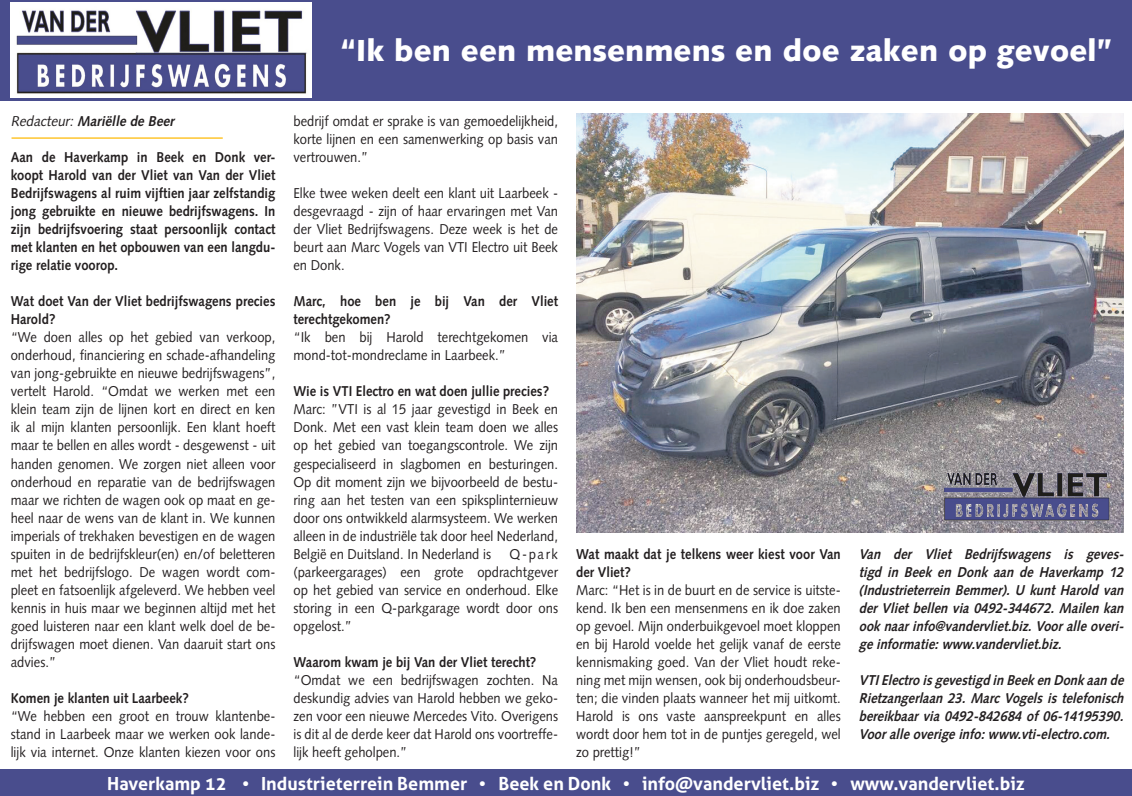
<style>
.page{position:relative;width:1132px;height:796px;background:#fff}
.page>*{position:absolute;margin:0;border:0;box-sizing:border-box;transform-origin:0 0}
.t1{font:900 30.45px "Syntax LT Std";color:#fff}
.t2{font:700 18px "Aller";color:#fff}
.platte_tekst{font:14.25px/18px "Syntax LT Std";color:#231f20;text-align:justify;scale:.91 1}
.platte_tekst-2{font:700 14.25px/18px "Syntax LT Std";color:#231f20;scale:.91 1}
.platte_tekst-3{font:italic 700 14.25px/18px "Syntax LT Std";color:#231f20;text-align:justify;scale:.91 1}
.platte_tekst-4{font:italic 700 14.25px "Syntax LT Std";color:#231f20;scale:.95 1}
.s1{font-weight:400}
.s2{font-family:"Ubuntu";font-weight:500}
</style>
<div class="page">
<div style="left:0;top:0;width:1131px;height:100px;background:#494d8d"></div>
<div style="left:0;top:768px;width:1131px;height:27px;background:#494d8d"></div>
<img style="left:11px;top:2px;width:300px;height:95px">
<hr style="left:12px;top:137px;width:211px;height:2px;background:#fec52f">
<img style="left:576px;top:114px;width:547px;height:418px">
<img style="left:940px;top:466px;width:172px;height:58px">
<p class="t1" style="left:340px;top:33px;width:773px">“Ik ben een mensenmens en doe zaken op gevoel”</p>
<p class="platte_tekst" style="left:293px;top:112px;width:292px">bedrijf omdat er sprake is van gemoedelijkheid, korte lijnen en een samenwerking op basis van vertrouwen.”</p>
<p class="platte_tekst" style="left:293px;top:184px;width:292px">Elke twee weken deelt een klant uit Laarbeek - desgevraagd - zijn of haar ervaringen met Van der Vliet Bedrijfswagens. Deze week is het de beurt aan Marc Vogels van VTI Electro uit Beek en Donk.</p>
<p class="platte_tekst-2" style="left:293px;top:292px;width:292px">Marc, hoe ben je bij Van der Vliet terechtgekomen?</p>
<p class="platte_tekst" style="left:293px;top:328px;width:292px">“Ik ben bij Harold terechtgekomen via mond-tot-mondreclame in Laarbeek.”</p>
<p class="platte_tekst-2" style="left:293px;top:382px;width:282px">Wie is VTI Electro en wat doen jullie precies?</p>
<p class="platte_tekst" style="left:293px;top:400px;width:292px">Marc: ”VTI is al 15 jaar gevestigd in Beek en Donk. Met een vast klein team doen we alles op het gebied van toegangscontrole. We zijn gespecialiseerd in slagbomen en besturingen.<br>Op dit moment zijn we bijvoorbeeld de bestu&shy;ring aan het testen van een spiksplinternieuw door ons ontwikkeld alarmsysteem. We werken alleen in de industriële tak door heel Nederland, België en Duitsland. In Nederland is</p>
<p class="platte_tekst-4" style="left:11px;top:113px;width:176px"><span class="s1">Redacteur:</span>Mariëlle de Beer</p>
<p class="platte_tekst-2" style="left:11px;top:148px;width:292px;text-align:justify">Aan de Haverkamp in Beek en Donk ver&shy;koopt Harold van der Vliet van Van der Vliet Bedrijfswagens al ruim vijftien jaar zelfstandig jong gebruikte en nieuwe bedrijfswagens. In zijn bedrijfsvoering staat persoonlijk contact met klanten en het opbouwen van een langdu&shy;rige relatie voorop.</p>
<p class="platte_tekst-2" style="left:11px;top:292px;width:292px">Wat doet Van der Vliet bedrijfswagens precies<br>Harold?</p>
<p class="platte_tekst" style="left:11px;top:328px;width:292px">“We doen alles op het gebied van verkoop, onderhoud, financiering en schade-afhandeling van jong-gebruikte en nieuwe bedrijfswagens”, vertelt Harold. “Omdat we werken met een klein team zijn de lijnen kort en direct en ken ik al mijn klanten persoonlijk. Een klant hoeft maar te bellen en alles wordt - desgewenst - uit handen genomen. We zorgen niet alleen voor onderhoud en reparatie van de bedrijfswagen maar we richten de wagen ook op maat en ge&shy;heel naar de wens van de klant in. We kunnen imperials of trekhaken bevestigen en de wagen spuiten in de bedrijfskleur(en) en/of beletteren met het bedrijfslogo. De wagen wordt com&shy;pleet en fatsoenlijk afgeleverd. We hebben veel kennis in huis maar we beginnen altijd met het goed luisteren naar een klant welk doel de be&shy;drijfswagen moet dienen. Van daaruit start ons advies.”</p>
<p class="platte_tekst-2" style="left:11px;top:688px;width:197px">Komen je klanten uit Laarbeek?</p>
<p class="platte_tekst" style="left:11px;top:706px;width:292px">“We hebben een groot en trouw klantenbe&shy;stand in Laarbeek maar we werken ook lande&shy;lijk via internet. Onze klanten kiezen voor ons</p>
<p class="platte_tekst-3" style="left:858px;top:544px;width:296px">Van der Vliet Bedrijfswagens is geves&shy;tigd in Beek en Donk aan de Haverkamp 12 (Industrieterrein Bemmer). U kunt Harold van der Vliet bellen via 0492-344672. Mailen kan ooknaarinfo@vandervliet.biz.Vooralleoveri&shy;geinformatie:www.vandervliet.biz.</p>
<p class="platte_tekst-3" style="left:858px;top:670px;width:296px">VTIElectro isgevestigd in Beeken Donkaan de Rietzangerlaan 23. Marc Vogels is telefonisch bereikbaar via 0492-842684 of 06-14195390.<br>Vooralleoverigeinfo:www.vti-electro.com.</p>
<p class="t2" style="left:107px;top:771px;width:918px">Haverkamp 12 <span class="s2">•</span> Industrieterrein Bemmer <span class="s2">•</span> Beek en Donk <span class="s2">•</span> info@vandervliet.biz <span class="s2">•</span> www.vandervliet.biz</p>
<p class="platte_tekst-2" style="left:576px;top:544px;width:292px">Wat maakt dat je telkens weer kiest voor Van der Vliet?</p>
<p class="platte_tekst" style="left:576px;top:580px;width:292px">Marc: “Het is in de buurt en de service is uitste&shy;kend. Ik ben een mensenmens en ik doe zaken op gevoel. Mijn onderbuikgevoel moet kloppen en bij Harold voelde het gelijk vanaf de eerste kennismaking goed. Van der Vliet houdt reke&shy;ning met mijn wensen, ook bij onderhoudsbeur&shy;ten; die vinden plaats wanneer het mij uitkomt.<br>Harold is ons vaste aanspreekpunt en alles wordt door hem tot in de puntjes geregeld, wel zo prettig!”</p>
<p class="platte_tekst" style="left:293px;top:544px;width:292px;text-indent:216px">Q-park (parkeergarages) een grote opdrachtgever op het gebied van service en onderhoud. Elke storing in een Q-parkgarage wordt door ons opgelost.”</p>
<p class="platte_tekst-2" style="left:293px;top:652px;width:268px">Waarom kwam je bij Van der Vliet terecht?</p>
<p class="platte_tekst" style="left:293px;top:670px;width:292px">“Omdat we een bedrijfswagen zochten. Na deskundig advies van Harold hebben we geko&shy;zen voor een nieuwe Mercedes Vito. Overigens is dit al de derde keer dat Harold ons voortreffe&shy;lijk heeft geholpen.”</p>
</div>
